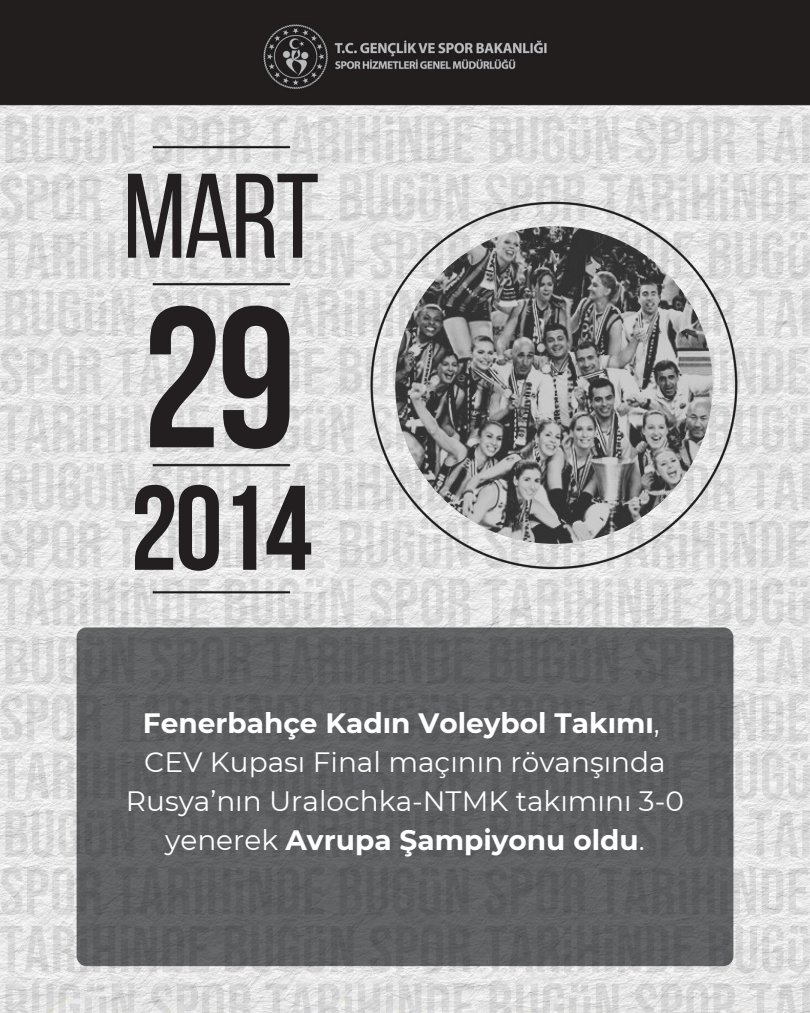
<style>
.page{position:relative;width:810px;height:1013px;background:#fff}
.page>*{position:absolute;margin:0;border:0;box-sizing:border-box;transform-origin:0 0}
.t1{font:200px "Bebas Neue Cyrillic";color:#231f20}
.t2{font:120px "Bebas Neue";color:#231f20}
.t3{font:120px "Bebas Neue Cyrillic";color:#231f20}
.t4{font:28px/39px "Montserrat";color:#fff;text-align:center}
.t5{font:700 28px "Montserrat";color:#fff}
.s1{font-weight:400}
.s2{font-weight:700}
</style>
<div class="page">
<img style="left:0;top:0;width:810px;height:1012px">
<img style="left:395px;top:226px;width:318px;height:318px;border-radius:50%">
<p class="t2" style="left:123px;top:168px;width:197px">Mart</p>
<p class="t1" style="left:142px;top:297px;width:155px">29</p>
<h1 class="t3" style="left:130px;top:480px;width:184px">2014</h1>
<p class="t5" style="left:143px;top:706px;width:519px">Fenerbahçe Kadın Voleybol Takımı<span class="s1">,</span></p>
<p class="t4" style="left:126px;top:742px;width:560px">CEV Kupası Fi nal maçının rövanşında<br>Rusya’nın Uralochka-NTMK takımını 3-0 yenerek <span class="s2">Avrupa Şampiyonu oldu</span>.</p>
</div>
